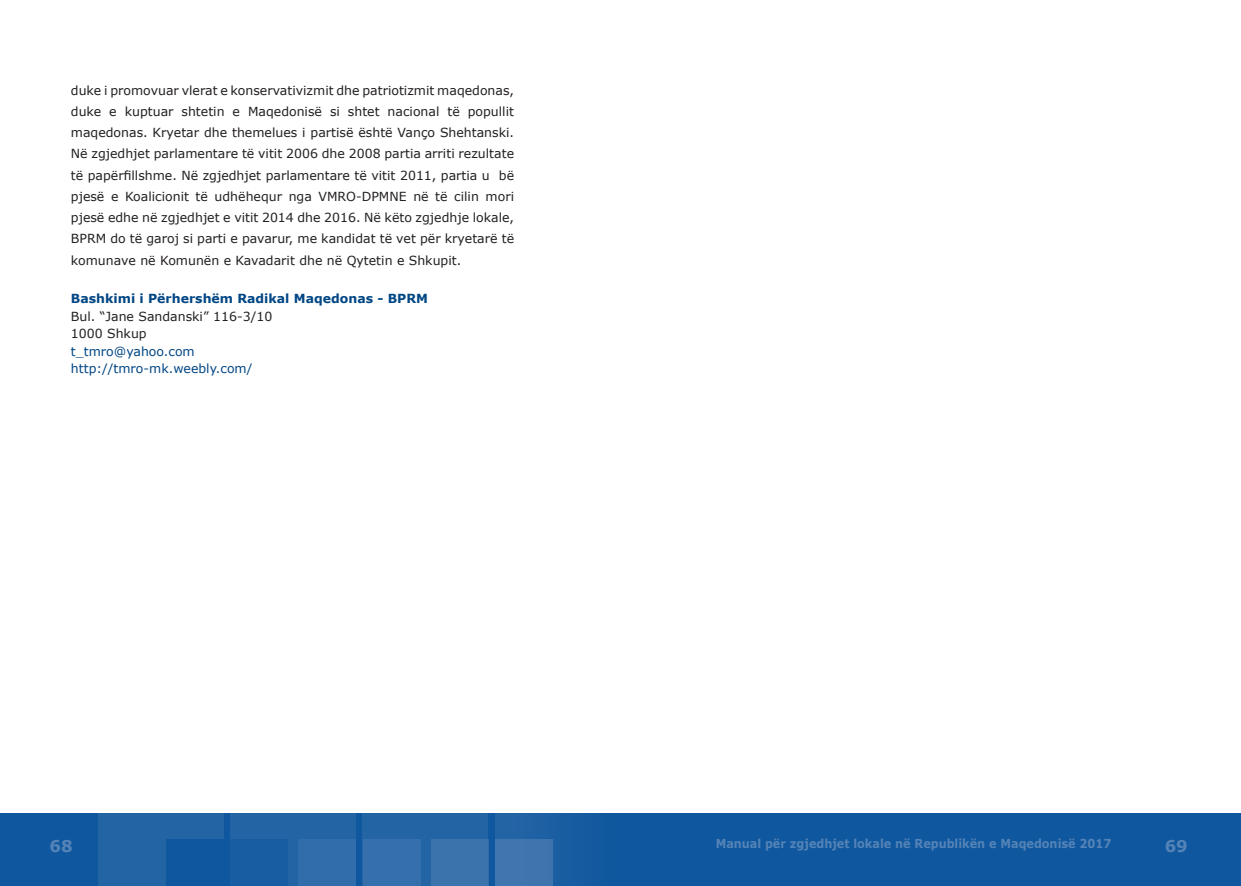
<style>
.page{position:relative;width:1241px;height:886px;background:#fff}
.page>*{position:absolute;margin:0;border:0;box-sizing:border-box;transform-origin:0 0}
.t1{font:700 16.25px "Verdana";color:#5483b7}
.t2{font:12.5px/21.2px "Verdana";color:#231f20;text-align:justify}
.t3{font:12.5px/17.5px "Verdana";color:#004684}
.t4{font:700 12.5px "Verdana";color:#004684}
.t5{font:700 12.38px "Verdana";color:#5483b7;scale:.91 1}
</style>
<div class="page">
<div style="left:620px;top:813px;width:620px;height:73px;background:#0f579e"></div>
<div style="left:0;top:813px;width:620px;height:73px;background:#0f579e"></div>
<div style="left:98px;top:813px;width:125px;height:73px;background:#2364a5"></div>
<div style="left:230px;top:813px;width:126px;height:73px;background:#2364a5"></div>
<div style="left:363px;top:813px;width:125px;height:73px;background:#2364a5"></div>
<div style="left:495px;top:813px;width:125px;height:73px;background:#175ca1"></div>
<div style="left:230px;top:839px;width:58px;height:47px;background:#185ca1"></div>
<div style="left:166px;top:839px;width:58px;height:47px;background:#0f579e"></div>
<div style="left:298px;top:839px;width:58px;height:47px;background:#316daa"></div>
<div style="left:431px;top:839px;width:57px;height:47px;background:#3b73ad"></div>
<div style="left:495px;top:839px;width:58px;height:47px;background:#3f76af"></div>
<div style="left:363px;top:839px;width:57px;height:47px;background:#3670ac"></div>
<p class="t2" style="left:71px;top:79px;width:444px">duke i promovuar vlerat e konservativizmit dhe patriotizmit maqedonas, duke e kuptuar shtetin e Maqedonisë si shtet nacional të popullit maqedonas. Kryetar dhe themelues i partisë është Vanço Shehtanski.<br>Në zgjedhjet parlamentare të vitit 2006 dhe 2008 partia arriti rezultate të papërfillshme. Në zgjedhjet parlamentare të vitit 2011, partia u bë pjesë e Koalicionit të udhëhequr nga VMRO-DPMNE në të cilin mori pjesë edhe në zgjedhjet e vitit 2014 dhe 2016. Në këto zgjedhje lokale, BPRM do të garoj si parti e pavarur, me kandidat të vet për kryetarë të komunave në Komunën e Kavadarit dhe në Qytetin e Shkupit.</p>
<p class="t4" style="left:71px;top:290px;width:358px">Bashkimi i Përhershëm Radikal Maqedonas - BPRM</p>
<p class="t2" style="left:71px;top:307px;width:203px;line-height:17.5px">Bul. “Jane Sandanski” 116-3/10<br>1000 Shkup</p>
<p class="t3" style="left:71px;top:342px;width:183px">t_tmro@yahoo.com http://tmro-mk.weebly.com/</p>
<h1 class="t1" style="left:50px;top:834px;width:25px">68</h1>
<p class="t5" style="left:715px;top:835px;width:436px">Manual për zgjedhjet lokale në Republikën e Maqedonisë 2017</p>
<h1 class="t1" style="left:1164px;top:834px;width:25px">69</h1>
</div>
